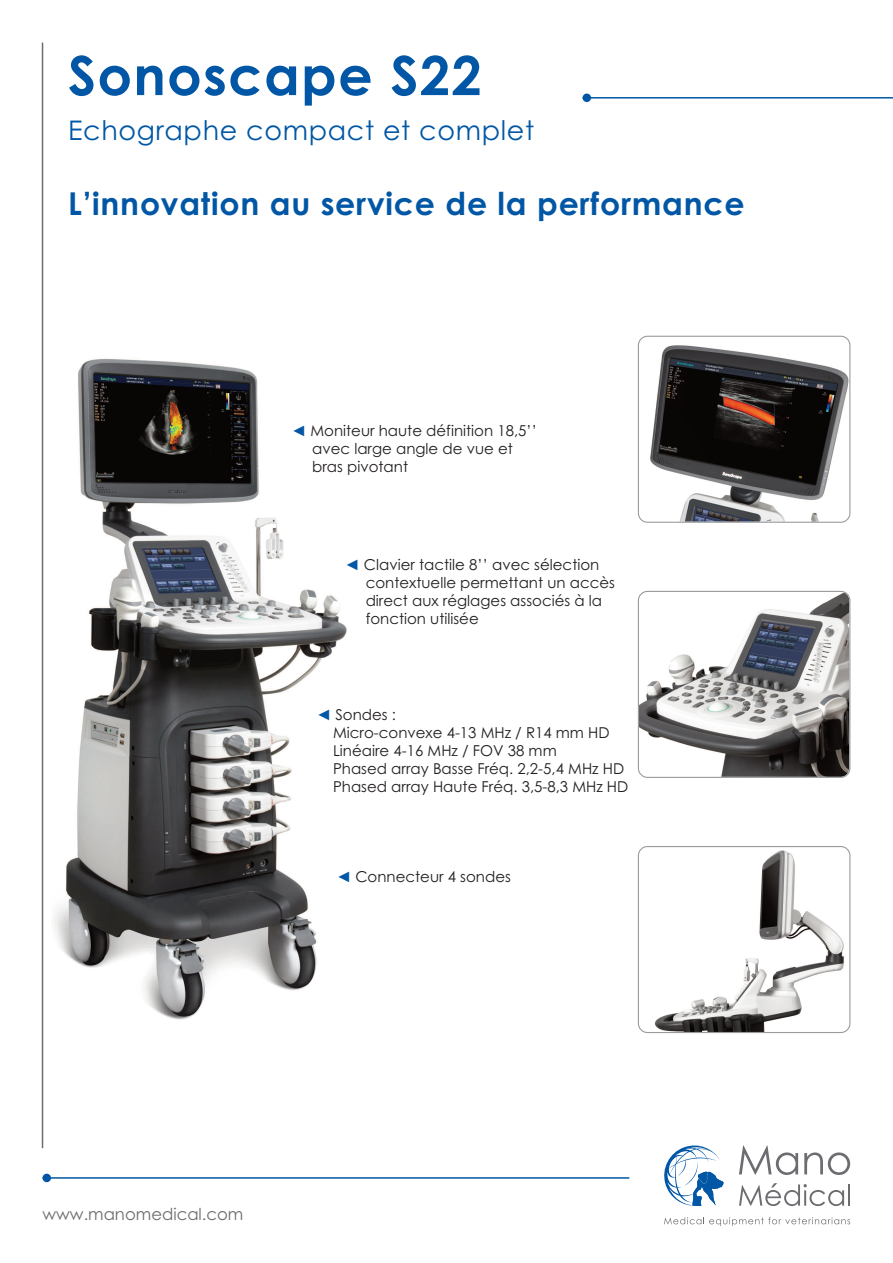
<style>
.page{position:relative;width:893px;height:1263px;background:#fff}
.page>*{position:absolute;margin:0;border:0;box-sizing:border-box;transform-origin:0 0}
.t1{font:700 54px "Century Gothic";letter-spacing:.025em;color:#0157a5}
.t2{font:700 31.5px "Century Gothic";letter-spacing:.025em;color:#0157a5}
.t3{font:27px "Century Gothic";letter-spacing:.025em;color:#0157a5}
.t4{font:16.5px "Century Gothic";color:#6c6d70}
.t5{font:15px/18px "Century Gothic";color:#231f20}
.s1{color:#0157a5}
</style>
<div class="page">
<img style="left:54px;top:358px;width:293px;height:662px">
<svg style="left:638px;top:336px;width:212px;height:187px"></svg>
<svg style="left:638px;top:591px;width:212px;height:187px"></svg>
<svg style="left:638px;top:846px;width:212px;height:187px"></svg>
<hr style="left:43px;top:1177px;width:586px;height:2px;background:#0157a5">
<div style="left:43px;top:1174px;width:8px;height:8px;background:#0157a5;border-radius:50%"></div>
<svg style="left:739px;top:1183px;width:105px;height:23px"></svg>
<hr style="left:848px;top:1184px;width:2px;height:22px;background:#6c6d70">
<svg style="left:664px;top:1145px;width:59px;height:61px"></svg>
<svg style="left:739px;top:1145px;width:59px;height:30px"></svg>
<svg style="left:804px;top:1152px;width:46px;height:23px"></svg>
<svg style="left:664px;top:1217px;width:186px;height:9px"></svg>
<hr style="left:583px;top:97px;width:310px;height:2px;background:#0157a5">
<div style="left:583px;top:94px;width:8px;height:8px;background:#0157a5;border-radius:50%"></div>
<hr style="left:42px;top:43px;width:1px;height:1105px;background:#6c6d70">
<h1 class="t1" style="left:68px;top:45px;width:415px">Sonoscape S22</h1>
<h3 class="t3" style="left:68px;top:115px;width:468px">Echographe compact et complet</h3>
<h2 class="t2" style="left:68px;top:185px;width:678px">L’innovation au service de la performance</h2>
<p class="t5" style="left:312px;top:422px;width:226px;text-indent:-21px"><span class="s1">◄</span> Moniteur haute définition 18,5’’ avec large angle de vue et bras pivotant</p>
<p class="t5" style="left:366px;top:556px;width:251px;text-indent:-21px"><span class="s1">◄</span> Clavier tactile 8’’ avec sélection contextuelle permettant un accès direct aux réglages associés à la fonction utilisée</p>
<p class="t5" style="left:333px;top:705px;width:297px;text-indent:-17px"><span class="s1">◄</span> Sondes :<br>Micro-convexe 4-13 MHz / R14 mm HD<br>Linéaire 4-16 MHz / FOV 38 mm<br>Phased array Basse Fréq. 2,2-5,4 MHz HD<br>Phased array Haute Fréq. 3,5-8,3 MHz HD</p>
<p class="t5" style="left:336px;top:868px;width:176px"><span class="s1">◄</span> Connecteur 4 sondes</p>
<p class="t4" style="left:43px;top:1205px;width:202px">www.manomedical.com</p>
</div>
